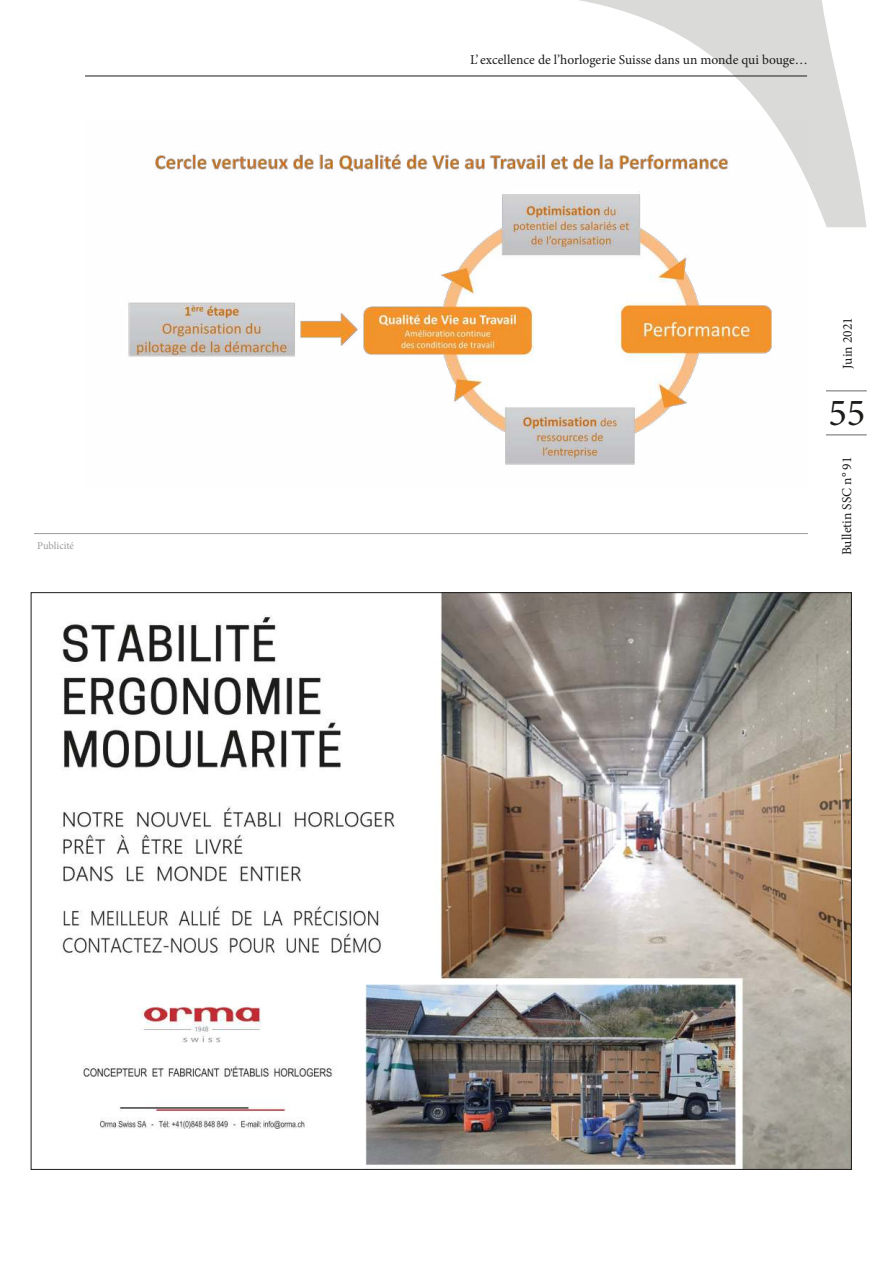
<style>
.page{position:relative;width:893px;height:1263px;background:#fff}
.page>*{position:absolute;margin:0;border:0;box-sizing:border-box;transform-origin:0 0}
.t1{font:38.4px "Minion Pro";color:#1c1c1b}
.t2{font:13.5px "Minion Pro";color:#1c1c1b}
.t3{font:10.5px "Minion Pro";color:#9d9c9c}
</style>
<div class="page">
<hr style="left:826px;top:390px;width:41px;height:2px;background:#9d9c9c">
<hr style="left:826px;top:434px;width:41px;height:2px;background:#9d9c9c">
<svg style="left:442px;top:0;width:424px;height:227px"></svg>
<hr style="left:85px;top:76px;width:722px;height:1px;background:#1c1c1b">
<hr style="left:34px;top:533px;width:774px;height:1px;background:#9d9c9c">
<img style="left:128px;top:121px;width:680px;height:344px">
<img style="left:60px;top:594px;width:790px;height:573px">
<p class="t3" style="left:37px;top:542px;width:38px">Publicité</p>
<p class="t2" style="left:470px;top:54px;width:339px">L’ excellence de l’horlogerie Suisse dans un monde qui bouge…</p>
<p class="t2" style="left:842px;top:368px;width:53px;rotate:-90deg">Juin 2021</p>
<h1 class="t1" style="left:828px;top:397px;width:38px">55</h1>
<p class="t2" style="left:842px;top:555px;width:100px;rotate:-90deg">Bulletin SSC n° 91</p>
</div>
